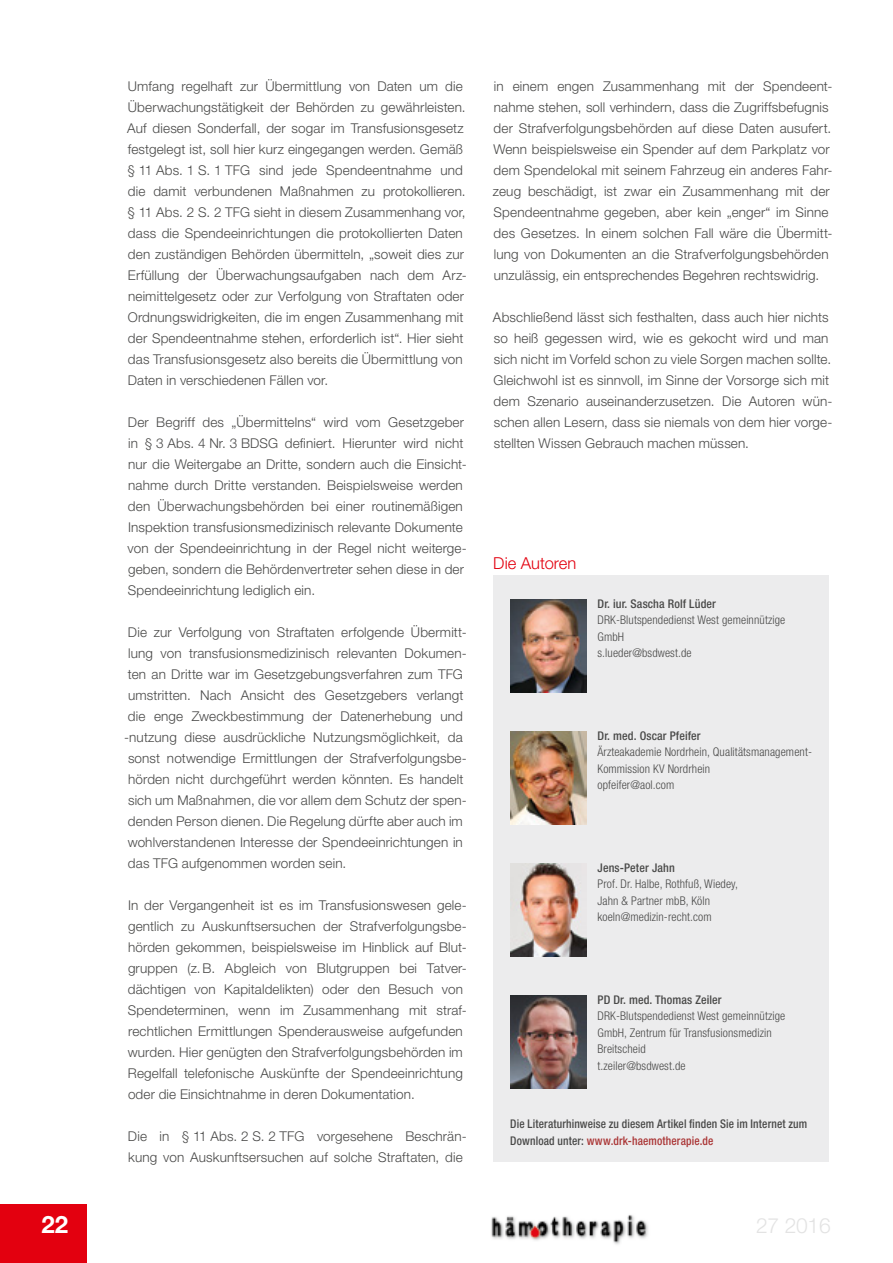
<style>
.page{position:relative;width:893px;height:1263px;background:#fff}
.page>*{position:absolute;margin:0;border:0;box-sizing:border-box;transform-origin:0 0}
.t1{font:700 24px "Helvetica Neue LT Std";color:#fff}
.t2{font:300 21px "Helvetica Neue LT Std";letter-spacing:-.01em;color:#e3e3e3}
.Überschrift__Der_Aut{font:300 16.5px "Helvetica Neue LT Std";letter-spacing:.005em;color:#e3000f}
.Fließtext{font:300 13.5px/21px "Helvetica Neue LT Std";letter-spacing:.01em;color:#494948}
.Fließtext-2{font:300 condensed 12px/16.5px "Helvetica Neue LT Std";letter-spacing:.01em;color:#494948}
.Literaturhinweise{font:500 condensed 12px/16.5px "Helvetica Neue LT Std";letter-spacing:.01em;color:#494948;scale:.95 1}
.Name{font:500 condensed 12px "Helvetica Neue LT Std";letter-spacing:.01em;color:#494948}
.Name-2{font:300 condensed 12px/16.5px "Helvetica Neue LT Std";letter-spacing:.01em;color:#494948}
.s1{color:#aa3535}
</style>
<div class="page">
<img style="left:491px;top:1215px;width:157px;height:30px">
<div style="left:0;top:1204px;width:87px;height:59px;background:#e3000f"></div>
<div style="left:493px;top:575px;width:336px;height:587px;background:#ececed"></div>
<img style="left:510px;top:599px;width:77px;height:94px">
<img style="left:510px;top:731px;width:77px;height:94px">
<img style="left:510px;top:863px;width:77px;height:94px">
<img style="left:510px;top:995px;width:77px;height:94px">
<p class="Fließtext" style="left:127px;top:75px;width:341px">Umfang regelhaft zur Übermittlung von Daten um die Überwachungstätigkeit der Behörden zu gewährleisten.<br>Auf diesen Sonderfall, der sogar im Transfusionsgesetz festgelegt ist, soll hier kurz eingegangen werden. Gemäß § 11 Abs. 1 S. 1 TFG sind jede Spendeentnahme und die damit verbundenen Maßnahmen zu protokollieren. § 11 Abs. 2 S. 2 TFG sieht in diesem Zusammenhang vor, dass die Spendeeinrichtungen die protokollierten Daten den zuständigen Behörden übermitteln, „soweit dies zur Erfüllung der Überwachungsaufgaben nach dem Arz&shy;neimittelgesetz oder zur Verfolgung von Straftaten oder Ordnungswidrigkeiten, die im engen Zusammenhang mit der Spendeentnahme stehen, erforderlich ist“. Hier sieht das Transfusionsgesetz also bereits die Übermittlung von Daten in verschiedenen Fällen vor.</p>
<p class="Fließtext" style="left:128px;top:411px;width:341px">Der Begriff des „Übermittelns“ wird vom Gesetzgeber in § 3 Abs. 4 Nr. 3 BDSG definiert. Hierunter wird nicht nur die Weitergabe an Dritte, sondern auch die Einsicht&shy;nahme durch Dritte verstanden. Beispielsweise werden den Überwachungsbehörden bei einer routinemäßigen Inspektion transfusionsmedizinisch relevante Dokumente von der Spendeeinrichtung in der Regel nicht weiterge&shy;geben, sondern die Behördenvertreter sehen diese in der Spendeeinrichtung lediglich ein.</p>
<p class="Fließtext" style="left:124px;top:621px;width:344px">Die zur Verfolgung von Straftaten erfolgende Übermitt&shy;lung von transfusionsmedizinisch relevanten Dokumen&shy;ten an Dritte war im Gesetzgebungsverfahren zum TFG umstritten. Nach Ansicht des Gesetzgebers verlangt die enge Zweckbestimmung der Datenerhebung und -nutzung diese ausdrückliche Nutzungsmöglichkeit, da sonst notwendige Ermittlungen der Strafverfolgungsbe&shy;hörden nicht durchgeführt werden könnten. Es handelt sich um Maßnahmen, die vor allem dem Schutz der spen&shy;denden Person dienen. Die Regelung dürfte aber auch im wohlverstandenen Interesse der Spendeeinrichtungen in das TFG aufgenommen worden sein.</p>
<p class="Fließtext" style="left:128px;top:894px;width:341px">In der Vergangenheit ist es im Transfusionswesen gele&shy;gentlich zu Auskunftsersuchen der Strafverfolgungsbe&shy;hörden gekommen, beispielsweise im Hinblick auf Blut&shy;gruppen (z.B. Abgleich von Blutgruppen bei Tatver&shy;dächtigen von Kapitaldelikten) oder den Besuch von Spendeterminen, wenn im Zusammenhang mit straf&shy;rechtlichen Ermittlungen Spenderausweise aufgefunden wurden. Hier genügten den Strafverfolgungsbehörden im Regelfall telefonische Auskünfte der Spendeeinrichtung oder die Einsichtnahme in deren Dokumentation.</p>
<p class="Fließtext" style="left:128px;top:1125px;width:340px">Die in § 11 Abs. 2 S. 2 TFG vorgesehene Beschrän&shy;kung von Auskunftsersuchen auf solche Straftaten, die</p>
<p class="Fließtext" style="left:493px;top:75px;width:341px">in einem engen Zusammenhang mit der Spendeent&shy;nahme stehen, soll verhindern, dass die Zugriffsbefugnis der Strafverfolgungsbehörden auf diese Daten ausufert.<br>Wenn beispielsweise ein Spender auf dem Parkplatz vor dem Spendelokal mit seinem Fahrzeug ein anderes Fahr&shy;zeug beschädigt, ist zwar ein Zusammenhang mit der Spendeentnahme gegeben, aber kein „enger“ im Sinne des Gesetzes. In einem solchen Fall wäre die Übermitt&shy;lung von Dokumenten an die Strafverfolgungsbehörden unzulässig, ein entsprechendes Begehren rechtswidrig.</p>
<p class="Fließtext" style="left:493px;top:306px;width:341px">Abschließend lässt sich festhalten, dass auch hier nichts so heiß gegessen wird, wie es gekocht wird und man sich nicht im Vorfeld schon zu viele Sorgen machen sollte.<br>Gleichwohl ist es sinnvoll, im Sinne der Vorsorge sich mit dem Szenario auseinanderzusetzen. Die Autoren wün&shy;schen allen Lesern, dass sie niemals von dem hier vorge&shy;stellten Wissen Gebrauch machen müssen.</p>
<p class="Überschrift__Der_Aut" style="left:493px;top:553px;width:85px">Die Autoren</p>
<p class="Name" style="left:598px;top:596px;width:120px">Dr. iur. Sascha Rolf Lüder</p>
<p class="Fließtext-2" style="left:597px;top:612px;width:189px">DRK-Blutspendedienst West gemeinnützige<br>GmbH</p>
<p class="Fließtext-2" style="left:597px;top:645px;width:96px">s.lueder@bsdwest.de</p>
<p class="Name" style="left:598px;top:728px;width:105px">Dr. med. Oscar Pfeifer</p>
<p class="Fließtext-2" style="left:597px;top:744px;width:216px">Ärzteakademie Nordrhein, Qualitätsmanagement-<br>Kommission KV Nordrhein</p>
<p class="Fließtext-2" style="left:597px;top:777px;width:78px">opfeifer@aol.com</p>
<p class="Name" style="left:598px;top:860px;width:79px">Jens-Peter Jahn</p>
<p class="Name-2" style="left:597px;top:876px;width:142px">Prof. Dr. Halbe, Rothfuß, Wiedey,<br>Jahn &amp; Partner mbB, Köln</p>
<p class="Fließtext-2" style="left:597px;top:909px;width:116px">koeln@medizin-recht.com</p>
<p class="Name" style="left:598px;top:992px;width:126px">PD Dr. med. Thomas Zeiler</p>
<p class="Fließtext-2" style="left:597px;top:1008px;width:189px">DRK-Blutspendedienst West gemeinnützige<br>GmbH, Zentrum für Transfusionsmedizin<br>Breitscheid</p>
<p class="Fließtext-2" style="left:597px;top:1057px;width:90px">t.zeiler@bsdwest.de</p>
<p class="Literaturhinweise" style="left:510px;top:1116px;width:314px">Die Literaturhinweise zu diesem Artikel finden Sie im Internet zum<br>Download unter: <span class="s1">www.drk-haemotherapie.de</span></p>
<h1 class="t1" style="left:41px;top:1210px;width:28px">22</h1>
<h2 class="t2" style="left:756px;top:1213px;width:76px">27 2016</h2>
</div>
